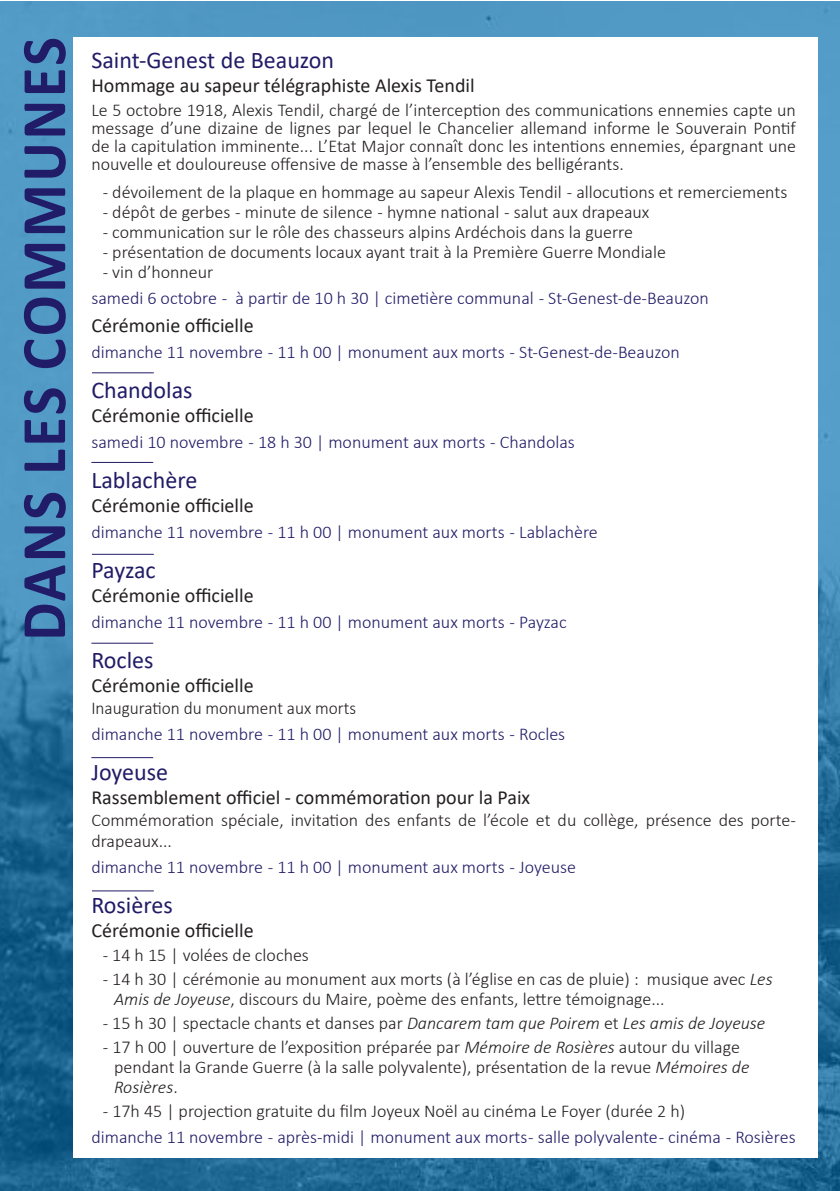
<style>
.page{position:relative;width:840px;height:1191px;background:#fff}
.page>*{position:absolute;margin:0;border:0;box-sizing:border-box;transform-origin:0 0}
.t1{font:700 64px "Calibri";letter-spacing:.04em;color:#211c67;scale:.95 1}
.t2{font:24px "Calibri";color:#211c67}
.t3{font:20px "Calibri";color:#231f20}
.t4{font:300 18px/18px "Calibri";color:#231f20}
.t5{font:300 18px "Calibri";color:#211c67}
.t6{font:italic 300 18px "Calibri";color:#231f20}
.t7{font:300 18px "Calibri";color:#231f20;scale:.96 1}
.s1{font-style:italic}
.s2{font-style:normal}
</style>
<div class="page">
<img style="left:0;top:1px;width:839px;height:1190px">
<svg style="left:839px;top:990px;width:1px;height:201px"></svg>
<div style="left:73px;top:37px;width:744px;height:1120px;background:#fff"></div>
<hr style="left:92px;top:372px;width:62px;height:1px;background:#211c67">
<hr style="left:91px;top:462px;width:62px;height:1px;background:#211c67">
<hr style="left:91px;top:642px;width:62px;height:1px;background:#211c67">
<hr style="left:92px;top:554px;width:62px;height:1px;background:#211c67">
<hr style="left:91px;top:757px;width:62px;height:1px;background:#211c67">
<hr style="left:92px;top:890px;width:62px;height:1px;background:#211c67">
<h1 class="t1" style="left:-1px;top:641px;width:637px;rotate:-90deg">DANS LES COMMUNES</h1>
<h2 class="t2" style="left:91px;top:43px;width:244px">Saint-Genest de Beauzon</h2>
<p class="t3" style="left:91px;top:72px;width:384px">Hommage au sapeur télégraphiste Alexis Tendil</p>
<p class="t4" style="left:91px;top:101px;width:705px;text-align:justify">Le 5 octobre 1918, Alexis Tendil, chargé de l’interception des communications ennemies capte un message d’une dizaine de lignes par lequel le Chancelier allemand informe le Souverain Pontif de la capitulation imminente... L’Etat Major connaît donc les intentions ennemies, épargnant une nouvelle et douloureuse offensive de masse à l’ensemble des belligérants.</p>
<p class="t4" style="left:103px;top:183px;width:685px">- dévoilement de la plaque en hommage au sapeur Alexis Tendil - allocutions et remerciements</p>
<p class="t4" style="left:103px;top:203px;width:548px">- dépôt de gerbes - minute de silence - hymne national - salut aux drapeaux</p>
<p class="t4" style="left:103px;top:223px;width:531px">- communication sur le rôle des chasseurs alpins Ardéchois dans la guerre</p>
<p class="t4" style="left:103px;top:243px;width:564px">- présentation de documents locaux ayant trait à la Première Guerre Mondiale</p>
<p class="t4" style="left:103px;top:263px;width:112px">- vin d’honneur</p>
<p class="t5" style="left:91px;top:287px;width:618px">samedi 6 octobre - à partir de 10 h 30 | cimetière communal - St-Genest-de-Beauzon</p>
<p class="t3" style="left:91px;top:312px;width:164px">Cérémonie officielle</p>
<p class="t5" style="left:91px;top:341px;width:589px">dimanche 11 novembre - 11 h 00 | monument aux morts - St-Genest-de-Beauzon</p>
<h2 class="t2" style="left:91px;top:373px;width:103px">Chandolas</h2>
<p class="t3" style="left:91px;top:402px;width:164px">Cérémonie officielle</p>
<p class="t5" style="left:91px;top:431px;width:484px">samedi 10 novembre - 18 h 30 | monument aux morts - Chandolas</p>
<h2 class="t2" style="left:91px;top:463px;width:107px">Lablachère</h2>
<p class="t3" style="left:91px;top:492px;width:164px">Cérémonie officielle</p>
<p class="t5" style="left:91px;top:521px;width:507px">dimanche 11 novembre - 11 h 00 | monument aux morts - Lablachère</p>
<h2 class="t2" style="left:91px;top:553px;width:66px">Payzac</h2>
<p class="t3" style="left:91px;top:582px;width:164px">Cérémonie officielle</p>
<p class="t5" style="left:91px;top:611px;width:476px">dimanche 11 novembre - 11 h 00 | monument aux morts - Payzac</p>
<h2 class="t2" style="left:91px;top:643px;width:64px">Rocles</h2>
<p class="t3" style="left:91px;top:672px;width:164px">Cérémonie officielle</p>
<p class="t7" style="left:91px;top:697px;width:277px">Inauguration du monument aux morts</p>
<p class="t5" style="left:91px;top:723px;width:475px">dimanche 11 novembre - 11 h 00 | monument aux morts - Rocles</p>
<h2 class="t2" style="left:91px;top:755px;width:78px">Joyeuse</h2>
<p class="t3" style="left:91px;top:783px;width:440px">Rassemblement officiel - commémoration pour la Paix</p>
<p class="t4" style="left:91px;top:808px;width:705px;line-height:21.6px">Commémoration spéciale, invitation des enfants de l’école et du collège, présence des porte&shy;drapeaux...</p>
<p class="t5" style="left:91px;top:856px;width:486px">dimanche 11 novembre - 11 h 00 | monument aux morts - Joyeuse</p>
<h2 class="t2" style="left:91px;top:888px;width:83px">Rosières</h2>
<p class="t3" style="left:91px;top:916px;width:164px">Cérémonie officielle</p>
<p class="t4" style="left:103px;top:946px;width:207px">- 14 h 15 | volées de cloches</p>
<p class="t4" style="left:114px;top:969px;width:659px;line-height:20px;text-indent:-11px">- 14 h 30 | cérémonie au monument aux morts (à l’église en cas de pluie) : musique avec <span class="s1">Les<br>Amis de Joyeuse</span>, discours du Maire, poème des enfants, lettre témoignage...</p>
<p class="t6" style="left:103px;top:1012px;width:663px"><span class="s2">- 15 h 30 | spectacle chants et danses par</span> Dancarem tam que Poirem <span class="s2">et</span> Les amis de Joyeuse</p>
<p class="t4" style="left:114px;top:1037px;width:636px;line-height:20px;text-indent:-11px">- 17 h 00 | ouverture de l’exposition préparée par <span class="s1">Mémoire de Rosières</span> autour du village pendant la Grande Guerre (à la salle polyvalente), présentation de la revue <span class="s1">Mémoires de<br>Rosières</span>.</p>
<p class="t4" style="left:103px;top:1102px;width:583px">- 17h 45 | projection gratuite du film Joyeux Noël au cinéma Le Foyer (durée 2 h)</p>
<p class="t5" style="left:91px;top:1126px;width:705px">dimanche 11 novembre - après-midi | monument aux morts - salle polyvalente - cinéma - Rosières</p>
</div>
